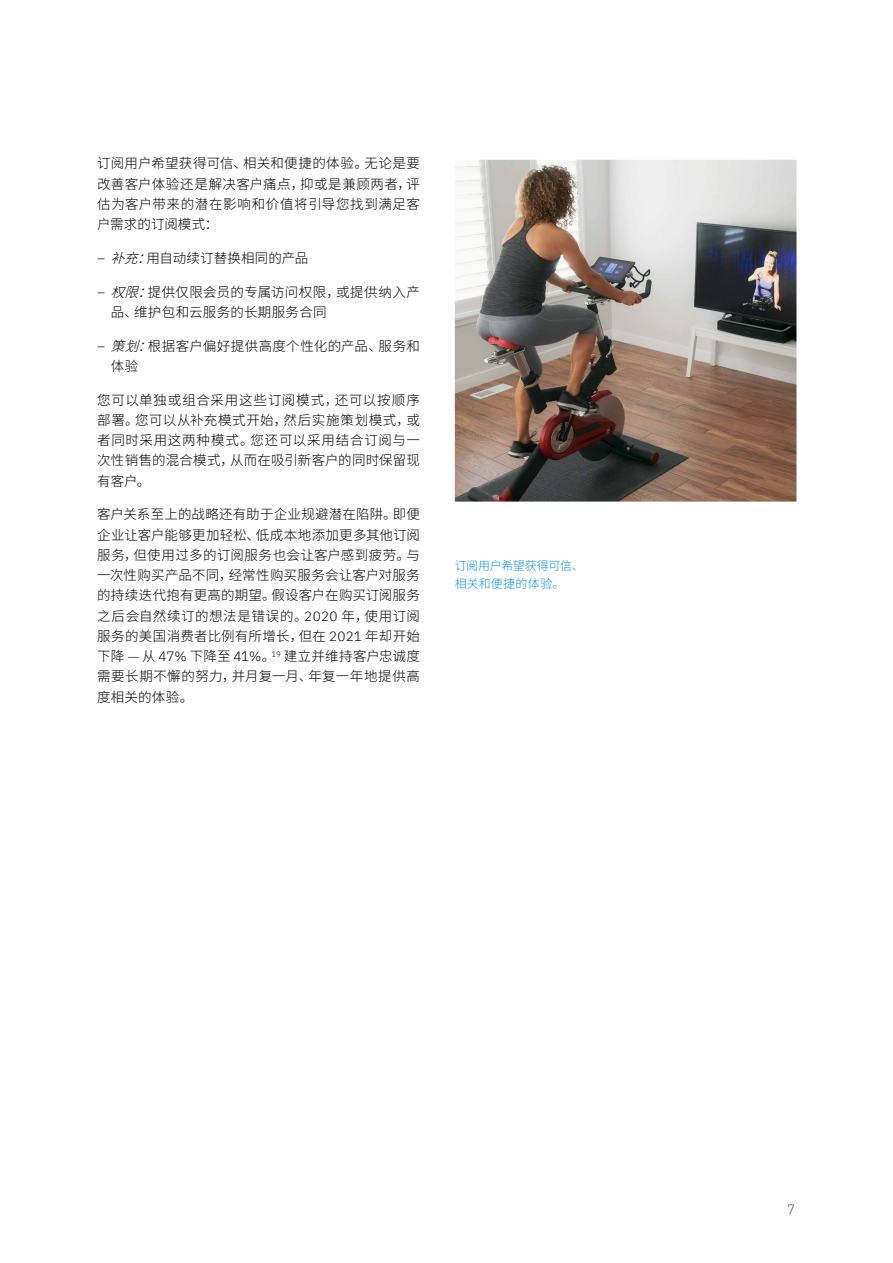
<style>
.page{position:relative;width:893px;height:1263px;background:#fff}
.page>*{position:absolute;margin:0;border:0;box-sizing:border-box;transform-origin:0 0}
.t1{font:300 13.5px/20.2px "Noto Sans CJ Ksc";letter-spacing:.025em;color:#000;text-align:justify}
.t2{font:300 13.5px "IBM Plex Sans";color:#000}
.t3{font:300 12px/18px "Noto Sans CJ Ksc";letter-spacing:-.01em;color:#1192e8}
.s1{font-family:"IBM Plex Sans"}
.s2{font-style:italic}
</style>
<div class="page">
<img style="left:456px;top:161px;width:339px;height:339px">
<div style="left:453px;top:158px;width:345px;height:345px;border:2px solid #fff"></div>
<p class="t1" style="left:97px;top:153px;width:324px">订阅用户希望获得可信、相关和便捷的体验。无论是要改善客户体验还是解决客户痛点，抑或是兼顾两者，评估为客户带来的潜在影响和价值将引导您找到满足客户需求的订阅模式：</p>
<p class="t1" style="left:97px;top:248px;width:213px"><span class="s1">–</span> <span class="s2">补充：</span>用自动续订替换相同的产品</p>
<p class="t1" style="left:111px;top:282px;width:311px;text-indent:-14px"><span class="s1">–</span> <span class="s2">权限：</span>提供仅限会员的专属访问权限，或提供纳入产品、维护包和云服务的长期服务合同</p>
<p class="t1" style="left:111px;top:336px;width:311px;text-indent:-13px"><span class="s1">–</span> <span class="s2">策划：</span>根据客户偏好提供高度个性化的产品、服务和体验</p>
<p class="t1" style="left:97px;top:390px;width:324px">您可以单独或组合采用这些订阅模式，还可以按顺序部署。您可以从补充模式开始，然后实施策划模式，或者同时采用这两种模式。您还可以采用结合订阅与一次性销售的混合模式，从而在吸引新客户的同时保留现有客户。</p>
<p class="t1" style="left:97px;top:504px;width:324px">客户关系至上的战略还有助于企业规避潜在陷阱。即便企业让客户能够更加轻松、低成本地添加更多其他订阅服务，但使用过多的订阅服务也会让客户感到疲劳。与一次性购买产品不同，经常性购买服务会让客户对服务的持续迭代抱有更高的期望。假设客户在购买订阅服务之后会自然续订的想法是错误的。<span class="s1">2020</span> 年，使用订阅服务的美国消费者比例有所增长，但在 <span class="s1">2021</span> 年却开始下降 — 从 <span class="s1">47%</span> 下降至 <span class="s1">41%</span>。<sup>19</sup> 建立并维持客户忠诚度需要长期不懈的努力，并月复一月、年复一年地提供高度相关的体验。</p>
<p class="t3" style="left:455px;top:556px;width:130px">订阅用户希望获得可信、相关和便捷的体验。</p>
<p class="t2" style="left:788px;top:1198px;width:10px">7</p>
</div>
